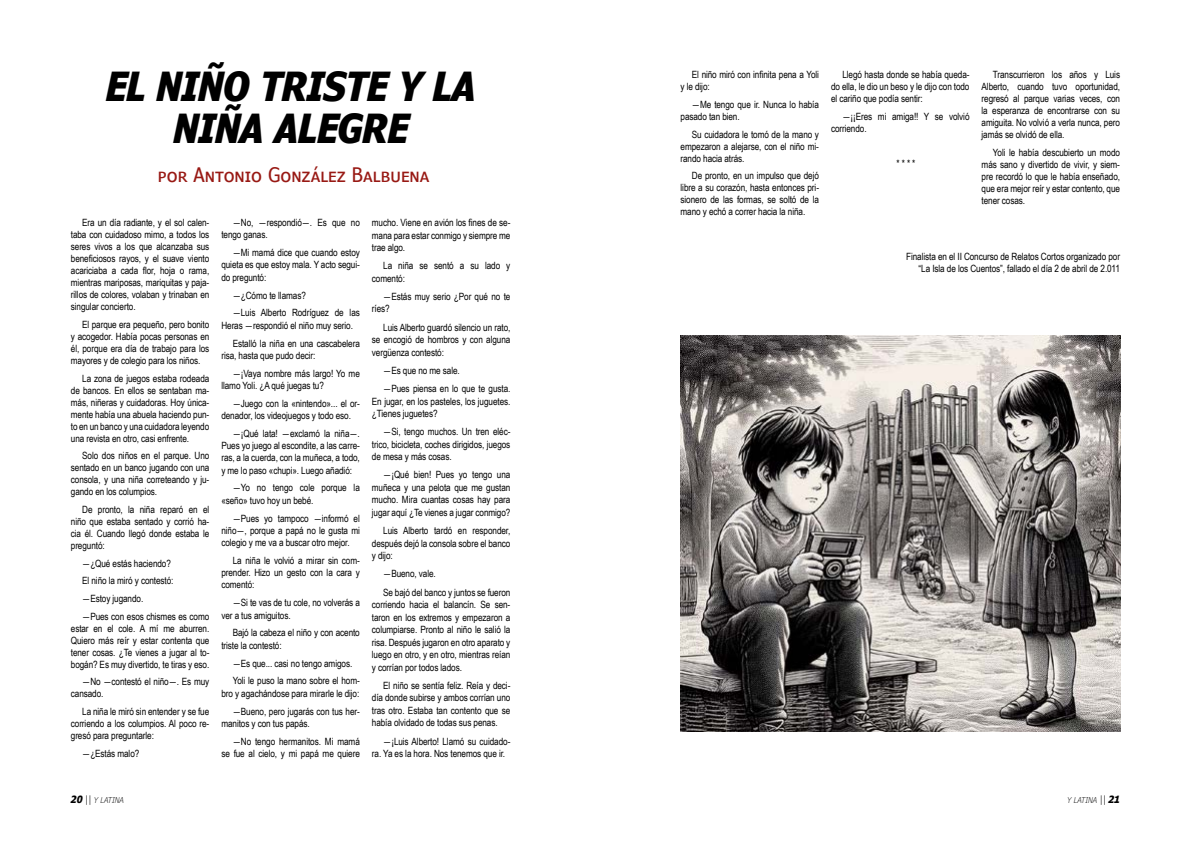
<style>
.page{position:relative;width:1191px;height:842px;background:#fff}
.page>*{position:absolute;margin:0;border:0;box-sizing:border-box;transform-origin:0 0}
.t1{font:italic 700 condensed 40px/42px "Verdana Pro";letter-spacing:-.01em;color:#000;text-align:center}
.t2{font:condensed 20px "Verdana Pro";color:#981914}
.t3{font:10px/12px "Arial Narrow";letter-spacing:-.01em;color:#000;text-align:justify}
.t4{font:italic 300 condensed 8px "Verdana Pro";color:#000}
.s1{font-weight:700;font-size:10px}
.s2{font-size:10px}
</style>
<div class="page">
<img style="left:680px;top:335px;width:440px;height:397px">
<h1 class="t1" style="left:106px;top:66px;width:371px">EL NIÑO TRISTE Y LA<br>NIÑA ALEGRE</h1>
<h2 class="t2" style="left:158px;top:162px;width:273px">por Antonio González Balbuena</h2>
<p class="t3" style="left:71px;top:216px;width:140px;text-indent:11px">Era un día radiante, y el sol calen&shy;taba con cuidadoso mimo, a todos los seres vivos a los que alcanzaba sus beneficiosos rayos, y el suave viento acariciaba a cada flor, hoja o rama, mientras mariposas, mariquitas y paja&shy;rillos de colores, volaban y trinaban en singular concierto.</p>
<p class="t3" style="left:71px;top:318px;width:140px;text-indent:11px">El parque era pequeño, pero bonito y acogedor. Había pocas personas en él, porque era día de trabajo para los mayores y de colegio para los niños.</p>
<p class="t3" style="left:71px;top:372px;width:140px;text-indent:11px">La zona de juegos estaba rodeada de bancos. En ellos se sentaban ma&shy;más, niñeras y cuidadoras. Hoy única&shy;mente había una abuela haciendo pun&shy;to en un banco y una cuidadora leyendo una revista en otro, casi enfrente.</p>
<p class="t3" style="left:71px;top:449px;width:140px;text-indent:11px">Solo dos niños en el parque. Uno sentado en un banco jugando con una consola, y una niña correteando y ju&shy;gando en los columpios.</p>
<p class="t3" style="left:71px;top:503px;width:140px;text-indent:11px">De pronto, la niña reparó en el niño que estaba sentado y corrió ha&shy;cia él. Cuando llegó donde estaba le preguntó:</p>
<p class="t3" style="left:82px;top:554px;width:129px;line-height:17.7px;text-align:left">―¿Qué estás haciendo?<br>El niño la miró y contestó:<br>―Estoy jugando.<br>―Pues con esos chismes es como</p>
<p class="t3" style="left:71px;top:622px;width:140px">estar en el cole. A mí me aburren.<br>Quiero más reír y estar contenta que tener cosas. ¿Te vienes a jugar al to&shy;bogán? Es muy divertido, te tiras y eso.</p>
<p class="t3" style="left:71px;top:675px;width:140px;text-indent:11px">―No ―contestó el niño―. Es muy cansado.</p>
<p class="t3" style="left:71px;top:705px;width:140px;text-indent:11px">La niña le miró sin entender y se fue corriendo a los columpios. Al poco re&shy;gresó para preguntarle:</p>
<p class="t3" style="left:82px;top:747px;width:59px">―¿Estás malo?</p>
<p class="t3" style="left:221px;top:216px;width:140px;text-indent:11px">―No, ―respondió―. Es que no tengo ganas.</p>
<p class="t3" style="left:221px;top:246px;width:140px;text-indent:11px">―Mi mamá dice que cuando estoy quieta es que estoy mala. Y acto segui&shy;do preguntó:</p>
<p class="t3" style="left:233px;top:286px;width:129px;line-height:17.9px">―¿Cómo te llamas?<br>―Luis Alberto Rodríguez de las</p>
<p class="t3" style="left:233px;top:316px;width:129px;line-height:17.9px;text-indent:-11px">Heras ―respondió el niño muy serio.<br>Estalló la niña en una cascabelera</p>
<p class="t3" style="left:233px;top:346px;width:129px;line-height:17.9px;text-indent:-11px">risa, hasta que pudo decir:<br>―¡Vaya nombre más largo! Yo me</p>
<p class="t3" style="left:233px;top:376px;width:129px;line-height:17.9px;text-indent:-11px">llamo Yoli. ¿A qué juegas tu?<br>―Juego con la «nintendo»... el or-</p>
<p class="t3" style="left:233px;top:406px;width:129px;line-height:17.9px;text-indent:-11px">denador, los videojuegos y todo eso. ―¡Qué lata! ―exclamó la niña―.</p>
<p class="t3" style="left:221px;top:439px;width:140px">Pues yo juego al escondite, a las carre&shy;ras, a la cuerda, con la muñeca, a todo, y me lo paso «chupi». Luego añadió:</p>
<p class="t3" style="left:221px;top:481px;width:140px;text-indent:11px">―Yo no tengo cole porque la «seño» tuvo hoy un bebé.</p>
<p class="t3" style="left:221px;top:512px;width:140px;text-indent:11px">―Pues yo tampoco ―informó el niño―, porque a papá no le gusta mi colegio y me va a buscar otro mejor.</p>
<p class="t3" style="left:221px;top:554px;width:140px;text-indent:11px">La niña le volvió a mirar sin com&shy;prender. Hizo un gesto con la cara y comentó:</p>
<p class="t3" style="left:221px;top:596px;width:140px;text-indent:11px">―Si te vas de tu cole, no volverás a ver a tus amiguitos.</p>
<p class="t3" style="left:221px;top:626px;width:140px;text-indent:11px">Bajó la cabeza el niño y con acento triste la contestó:</p>
<p class="t3" style="left:233px;top:654px;width:129px;line-height:17.9px">―Es que... casi no tengo amigos.<br>Yoli le puso la mano sobre el hom-</p>
<p class="t3" style="left:221px;top:684px;width:140px;line-height:17.9px;text-align:right">bro y agachándose para mirarle le dijo: ―Bueno, pero jugarás con tus her-</p>
<p class="t3" style="left:233px;top:714px;width:129px;line-height:17.9px;text-indent:-11px">manitos y con tus papás.<br>―No tengo hermanitos. Mi mamá</p>
<p class="t3" style="left:221px;top:747px;width:140px">se fue al cielo, y mi papá me quiere</p>
<p class="t3" style="left:372px;top:216px;width:140px;line-height:12.5px">mucho. Viene en avión los fines de se&shy;mana para estar conmigo y siempre me trae algo.</p>
<p class="t3" style="left:372px;top:259px;width:140px;line-height:12.5px;text-indent:11px">La niña se sentó a su lado y comentó:</p>
<p class="t3" style="left:372px;top:290px;width:140px;line-height:12.5px;text-indent:11px">―Estás muy serio ¿Por qué no te ríes?</p>
<p class="t3" style="left:372px;top:320px;width:140px;line-height:12.5px;text-indent:11px">Luis Alberto guardó silencio un rato, se encogió de hombros y con alguna vergüenza contestó:</p>
<p class="t3" style="left:383px;top:361px;width:129px;line-height:18.2px">―Es que no me sale.<br>―Pues piensa en lo que te gusta.</p>
<p class="t3" style="left:372px;top:394px;width:140px;line-height:12.5px">En jugar, en los pasteles, los juguetes. ¿Tienes juguetes?</p>
<p class="t3" style="left:372px;top:425px;width:140px;line-height:12.5px;text-indent:11px">―Si, tengo muchos. Un tren eléc&shy;trico, bicicleta, coches dirigidos, juegos de mesa y más cosas.</p>
<p class="t3" style="left:372px;top:468px;width:140px;line-height:12.5px;text-indent:11px">―¡Qué bien! Pues yo tengo una muñeca y una pelota que me gustan mucho. Mira cuantas cosas hay para jugar aquí ¿Te vienes a jugar conmigo?</p>
<p class="t3" style="left:372px;top:524px;width:140px;line-height:12.5px;text-indent:11px">Luis Alberto tardó en responder, después dejó la consola sobre el banco y dijo:</p>
<p class="t3" style="left:383px;top:564px;width:129px;line-height:18.2px">―Bueno, vale.<br>Se bajó del banco y juntos se fueron</p>
<p class="t3" style="left:372px;top:598px;width:140px;line-height:12.5px">corriendo hacia el balancín. Se sen&shy;taron en los extremos y empezaron a columpiarse. Pronto al niño le salió la risa. Después jugaron en otro aparato y luego en otro, y en otro, mientras reían y corrían por todos lados.</p>
<p class="t3" style="left:372px;top:679px;width:140px;line-height:12.5px;text-indent:11px">El niño se sentía feliz. Reía y deci&shy;día donde subirse y ambos corrían uno tras otro. Estaba tan contento que se había olvidado de todas sus penas.</p>
<p class="t3" style="left:372px;top:734px;width:140px;line-height:12.5px;text-indent:11px">―¡Luis Alberto! Llamó su cuidado&shy;ra. Ya es la hora. Nos tenemos que ir.</p>
<p class="t3" style="left:680px;top:68px;width:140px;text-indent:11px">El niño miró con infinita pena a Yoli y le dijo:</p>
<p class="t3" style="left:680px;top:98px;width:140px;text-indent:11px">―Me tengo que ir. Nunca lo había pasado tan bien.</p>
<p class="t3" style="left:680px;top:128px;width:140px;text-indent:11px">Su cuidadora le tomó de la mano y empezaron a alejarse, con el niño mi&shy;rando hacia atrás.</p>
<p class="t3" style="left:680px;top:169px;width:140px;text-indent:11px">De pronto, en un impulso que dejó libre a su corazón, hasta entonces pri&shy;sionero de las formas, se soltó de la mano y echó a correr hacia la niña.</p>
<p class="t3" style="left:831px;top:68px;width:140px;text-indent:11px">Llegó hasta donde se había queda&shy;do ella, le dio un beso y le dijo con todo el cariño que podía sentir:</p>
<p class="t3" style="left:831px;top:110px;width:140px;text-indent:11px">―¡¡Eres mi amiga!! Y se volvió corriendo.</p>
<p class="t3" style="left:896px;top:157px;width:20px">* * * *</p>
<p class="t3" style="left:981px;top:68px;width:140px;text-indent:11px">Transcurrieron los años y Luis Alberto, cuando tuvo oportunidad, regresó al parque varias veces, con la esperanza de encontrarse con su amiguita. No volvió a verla nunca, pero jamás se olvidó de ella.</p>
<p class="t3" style="left:981px;top:146px;width:140px;text-indent:11px">Yoli le había descubierto un modo más sano y divertido de vivir, y siem&shy;pre recordó lo que le había enseñado, que era mejor reír y estar contento, que tener cosas.</p>
<p class="t3" style="left:906px;top:250px;width:215px;text-align:right">Finalista en el II Concurso de Relatos Cortos organizado por “La Isla de los Cuentos”, fallado el día 2 de abril de 2.011</p>
<p class="t4" style="left:71px;top:795px;width:54px"><span class="s1">20</span> <span class="s2">||</span> Y LATINA</p>
<p class="t4" style="left:1067px;top:795px;width:54px">Y LATINA <span class="s2">||</span> <span class="s1">21</span></p>
</div>
